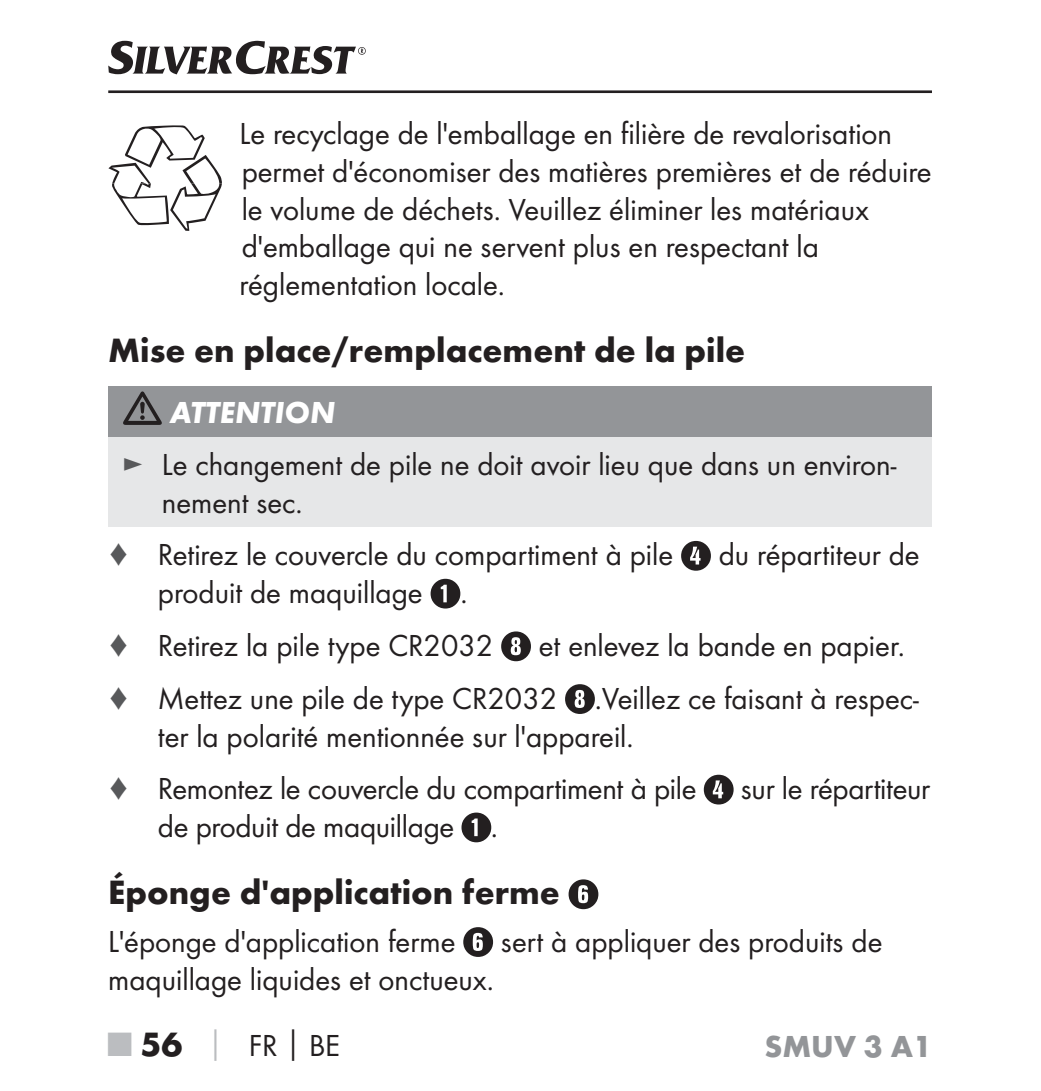
<style>
.page{position:relative;width:1041px;height:1091px;background:#fff}
.page>*{position:absolute;margin:0;border:0;box-sizing:border-box;transform-origin:0 0}
.t1{font:700 35px "Futura";color:#231f20}
.t2{font:31.5px/37.8px "Futura Boo";color:#231f20}
.t3{font:italic 700 31.5px "Futura";color:#fff}
.t4{font:700 31.5px "Futura";color:#939598}
.s1{color:#58595b}
.s2{font-family:"Futura";font-weight:700;font-size:35px;color:#bbbdc0}
.s3{font-family:"Futura";font-weight:700;font-size:35px}
.s4{font-family:"Futura";font-weight:700;color:#bbbdc0}
.s5{font-family:"Futura";font-weight:700}
</style>
<div class="page">
<hr style="left:108px;top:90px;width:824px;height:3px;background:#231f20">
<svg style="left:108px;top:41px;width:258px;height:33px"></svg>
<div style="left:108px;top:386px;width:824px;height:51px;background:#939598"></div>
<div style="left:108px;top:437px;width:824px;height:89px;background:#e6e7e8"></div>
<svg style="left:123px;top:391px;width:39px;height:34px"></svg>
<svg style="left:681px;top:541px;width:30px;height:29px"></svg>
<svg style="left:430px;top:578px;width:30px;height:30px"></svg>
<svg style="left:501px;top:631px;width:30px;height:30px"></svg>
<svg style="left:565px;top:684px;width:30px;height:29px"></svg>
<svg style="left:704px;top:774px;width:29px;height:30px"></svg>
<svg style="left:461px;top:812px;width:30px;height:30px"></svg>
<svg style="left:568px;top:879px;width:30px;height:30px"></svg>
<svg style="left:463px;top:927px;width:30px;height:29px"></svg>
<svg style="left:108px;top:125px;width:114px;height:106px"></svg>
<p class="t2" style="left:239px;top:116px;width:693px">Le recyclage de l'emballage en filière de revalorisation permet d'économiser des matières premières et de réduire le volume de déchets. Veuillez éliminer les matériaux d'emballage qui ne servent plus en respectant la réglementation locale.</p>
<p class="t1" style="left:108px;top:336px;width:638px">Mise en place/remplacement de la pile</p>
<p class="t3" style="left:170px;top:402px;width:167px">ATTENTION</p>
<p class="t2" style="left:162px;top:447px;width:736px;text-indent:-40px"><span class="s1">►</span> Le changement de pile ne doit avoir lieu que dans un environ&shy;nement sec.</p>
<p class="t2" style="left:108px;top:537px;width:566px"><span class="s1">♦</span> Retirez le couvercle du compartiment à pile</p>
<p class="t2" style="left:719px;top:537px;width:202px">du répartiteur de</p>
<p class="t2" style="left:108px;top:568px;width:386px;line-height:52.5px;text-indent:50px">produit de maquillage . <span class="s1">♦</span> Retirez la pile type CR2032</p>
<p class="t2" style="left:108px;top:620px;width:812px;line-height:52.9px;text-indent:430px">et enlevez la bande en papier. <span class="s1">♦</span> Mettez une pile de type CR2032 .Veillez ce faisant à respec-</p>
<p class="t2" style="left:108px;top:711px;width:590px;line-height:52.5px;text-align:center">ter la polarité mentionnée sur l'appareil.<br><span class="s1">♦</span> Remontez le couvercle du compartiment à pile</p>
<p class="t2" style="left:741px;top:771px;width:191px">sur le répartiteur</p>
<p class="t2" style="left:158px;top:809px;width:342px">de produit de maquillage .</p>
<p class="t1" style="left:108px;top:878px;width:453px">Éponge d'application ferme</p>
<p class="t2" style="left:108px;top:923px;width:349px">L'éponge d'application ferme</p>
<p class="t2" style="left:501px;top:923px;width:383px">sert à appliquer des produits de</p>
<p class="t2" style="left:108px;top:961px;width:387px">maquillage liquides et onctueux.</p>
<p class="t2" style="left:108px;top:1028px;width:233px"><span class="s2">■</span> <span class="s3">56</span> <span class="s4">│</span> FR<span class="s5">│</span>BE</p>
<p class="t4" style="left:764px;top:1034px;width:169px">SMUV 3 A1</p>
</div>
